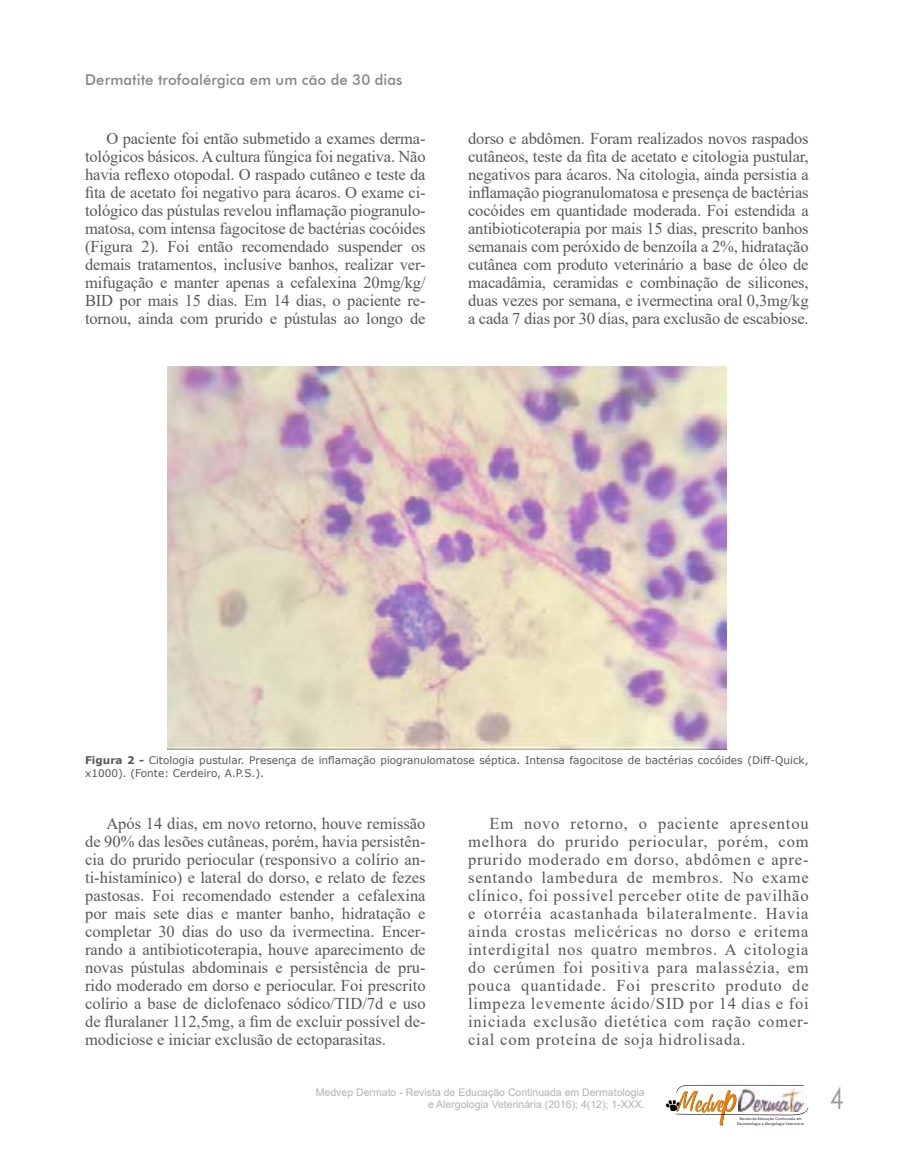
<style>
.page{position:relative;width:915px;height:1170px;background:#fff}
.page>*{position:absolute;margin:0;border:0;box-sizing:border-box;transform-origin:0 0}
.t1{font:30px "Andes";color:#9d9d9c}
.t2{font:16.5px/18px "Times New Roman";letter-spacing:-.005em;color:#575756;text-align:justify}
.t3{font:500 15px "Futura BT";letter-spacing:.005em;color:#878787}
.t4{font:10.5px/12.6px "Verdana";color:#575756}
.t5{font:10.5px/12.6px "Arial";color:#b3b2b2;text-align:right}
.t6{font:500 3.75px/4.5px "Futura BT";color:#4a3654;text-align:center}
.s1{font-weight:700}
</style>
<div class="page">
<svg style="left:665px;top:1084px;width:143px;height:41px"></svg>
<img style="left:737px;top:1087px;width:69px;height:24px">
<img style="left:167px;top:367px;width:559px;height:382px">
<p class="t3" style="left:85px;top:70px;width:319px">Dermatite trofoalérgica em um cão de 30 dias</p>
<p class="t2" style="left:85px;top:129px;width:342px;text-indent:21px">O paciente foi então submetido a exames derma&shy;tológicos básicos. A cultura fúngica foi negativa. Não havia reflexo otopodal. O raspado cutâneo e teste da fita de acetato foi negativo para ácaros. O exame ci&shy;tológico das pústulas revelou inflamação piogranulo&shy;matosa, com intensa fagocitose de bactérias cocóides (Figura 2). Foi então recomendado suspender os demais tratamentos, inclusive banhos, realizar ver&shy;mifugação e manter apenas a cefalexina 20mg/kg/ BID por mais 15 dias. Em 14 dias, o paciente re&shy;tornou, ainda com prurido e pústulas ao longo de</p>
<p class="t2" style="left:468px;top:129px;width:342px">dorso e abdômen. Foram realizados novos raspados cutâneos, teste da fita de acetato e citologia pustular, negativos para ácaros. Na citologia, ainda persistia a inflamação piogranulomatosa e presença de bactérias cocóides em quantidade moderada. Foi estendida a antibioticoterapia por mais 15 dias, prescrito banhos semanais com peróxido de benzoíla a 2%, hidratação cutânea com produto veterinário a base de óleo de macadâmia, ceramidas e combinação de silicones, duas vezes por semana, e ivermectina oral 0,3mg/kg a cada 7 dias por 30 dias, para exclusão de escabiose.</p>
<p class="t4" style="left:85px;top:753px;width:724px"><span class="s1">Figura 2 -</span> Citologia pustular. Presença de inflamação piogranulomatose séptica. Intensa fagocitose de bactérias cocóides (Diff-Quick, x1000). (Fonte: Cerdeiro, A.P.S.).</p>
<p class="t2" style="left:85px;top:813px;width:342px;text-indent:21px">Após 14 dias, em novo retorno, houve remissão de 90% das lesões cutâneas, porém, havia persistên&shy;cia do prurido periocular (responsivo a colírio an&shy;ti-histamínico) e lateral do dorso, e relato de fezes pastosas. Foi recomendado estender a cefalexina por mais sete dias e manter banho, hidratação e completar 30 dias do uso da ivermectina. Encer&shy;rando a antibioticoterapia, houve aparecimento de novas pústulas abdominais e persistência de pru&shy;rido moderado em dorso e periocular. Foi prescrito colírio a base de diclofenaco sódico/TID/7d e uso de fluralaner 112,5mg, a fim de excluir possível de&shy;modiciose e iniciar exclusão de ectoparasitas.</p>
<p class="t2" style="left:468px;top:813px;width:342px;text-indent:21px">Em novo retorno, o paciente apresentou melhora do prurido periocular, porém, com prurido moderado em dorso, abdômen e apre&shy;sentando lambedura de membros. No exame clínico, foi possível perceber otite de pavilhão e otorréia acastanhada bilateralmente. Havia ainda crostas melicéricas no dorso e eritema interdigital nos quatro membros. A citologia do cerúmen foi positiva para malassézia, em pouca quantidade. Foi prescrito produto de limpeza levemente ácido/SID por 14 dias e foi iniciada exclusão dietética com ração comer&shy;cial com proteína de soja hidrolisada.</p>
<p class="t5" style="left:316px;top:1085px;width:330px">Medvep Dermato - Revista de Educação Continuada em Dermatologia e Alergologia Veterinária (2016); 4(12); 1-XXX.</p>
<p class="t6" style="left:737px;top:1116px;width:68px">Revista de Educação Continuada em<br>Dermatologia e Alergologia Veterinária</p>
<h1 class="t1" style="left:829px;top:1084px;width:15px">4</h1>
</div>
